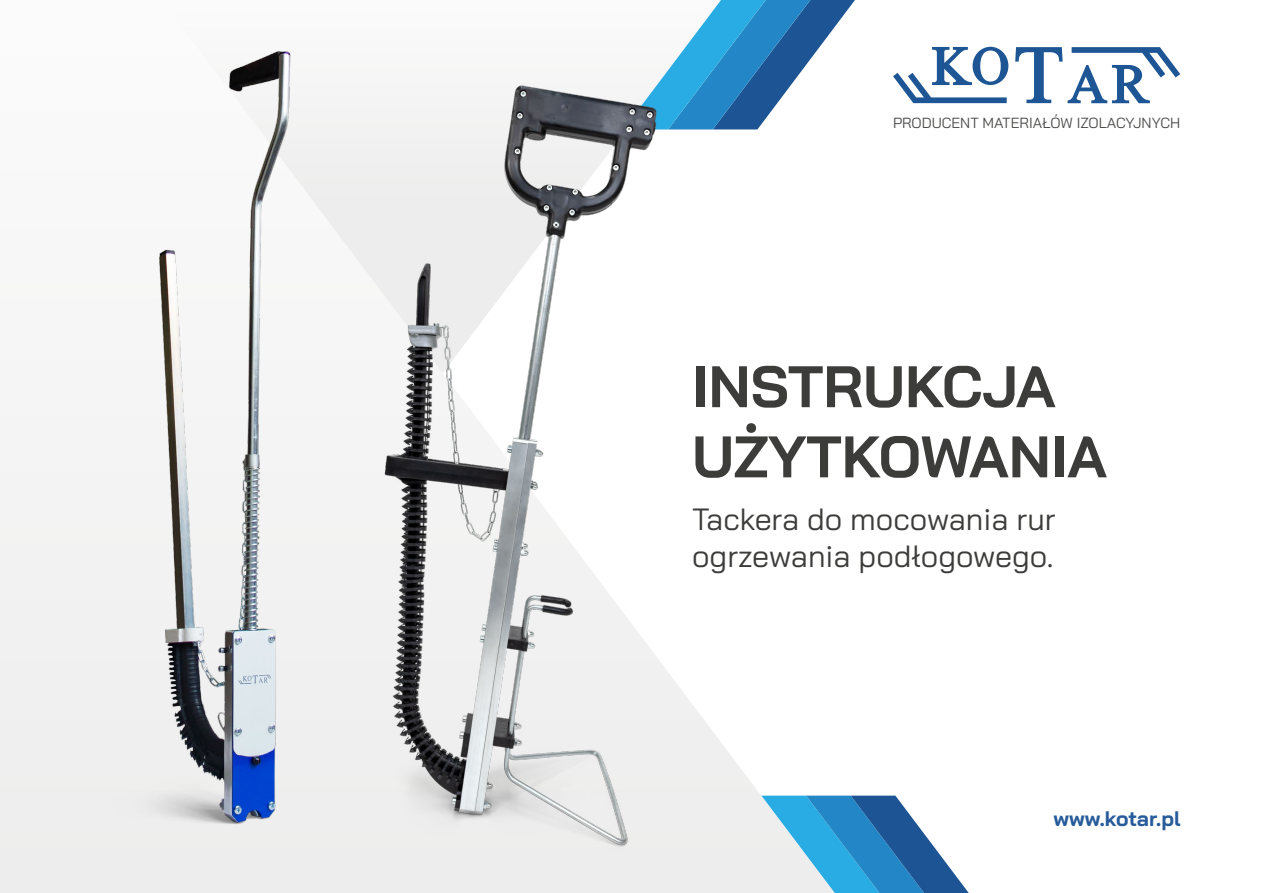
<style>
.page{position:relative;width:1263px;height:893px;background:#fff}
.page>*{position:absolute;margin:0;border:0;box-sizing:border-box;transform-origin:0 0}
.t1{font:700 58.5px/70.2px "Bai Jamjuree";color:#3c3c3b}
.t2{font:30.75px/36.9px "Bai Jamjuree";color:#3c3c3b}
.t3{font:700 21px "Bai Jamjuree";color:#275b9b}
.t4{font:14.7px "Bai Jamjuree";color:#4a4a49}
</style>
<div class="page">
<div style="left:0;top:795px;width:835px;height:98px;background:#ededed"></div>
<svg style="left:691px;top:0;width:164px;height:59px"></svg>
<svg style="left:761px;top:796px;width:208px;height:97px"></svg>
<svg style="left:1015px;top:47px;width:165px;height:56px"></svg>
<svg style="left:893px;top:47px;width:115px;height:56px"></svg>
<img style="left:0;top:61px;width:424px;height:823px">
<img style="left:251px;top:39px;width:560px;height:841px">
<p class="t4" style="left:893px;top:110px;width:289px">PRODUCENT MATERIAŁÓW IZOLACYJNYCH</p>
<h1 class="t1" style="left:692px;top:352px;width:416px">INSTRUKCJA<br>UŻYTKOWANIA</h1>
<p class="t2" style="left:692px;top:500px;width:365px">Tackera do mocowania rur ogrzewania podłogowego.</p>
<p class="t3" style="left:1053px;top:806px;width:128px">www.kotar.pl</p>
</div>
